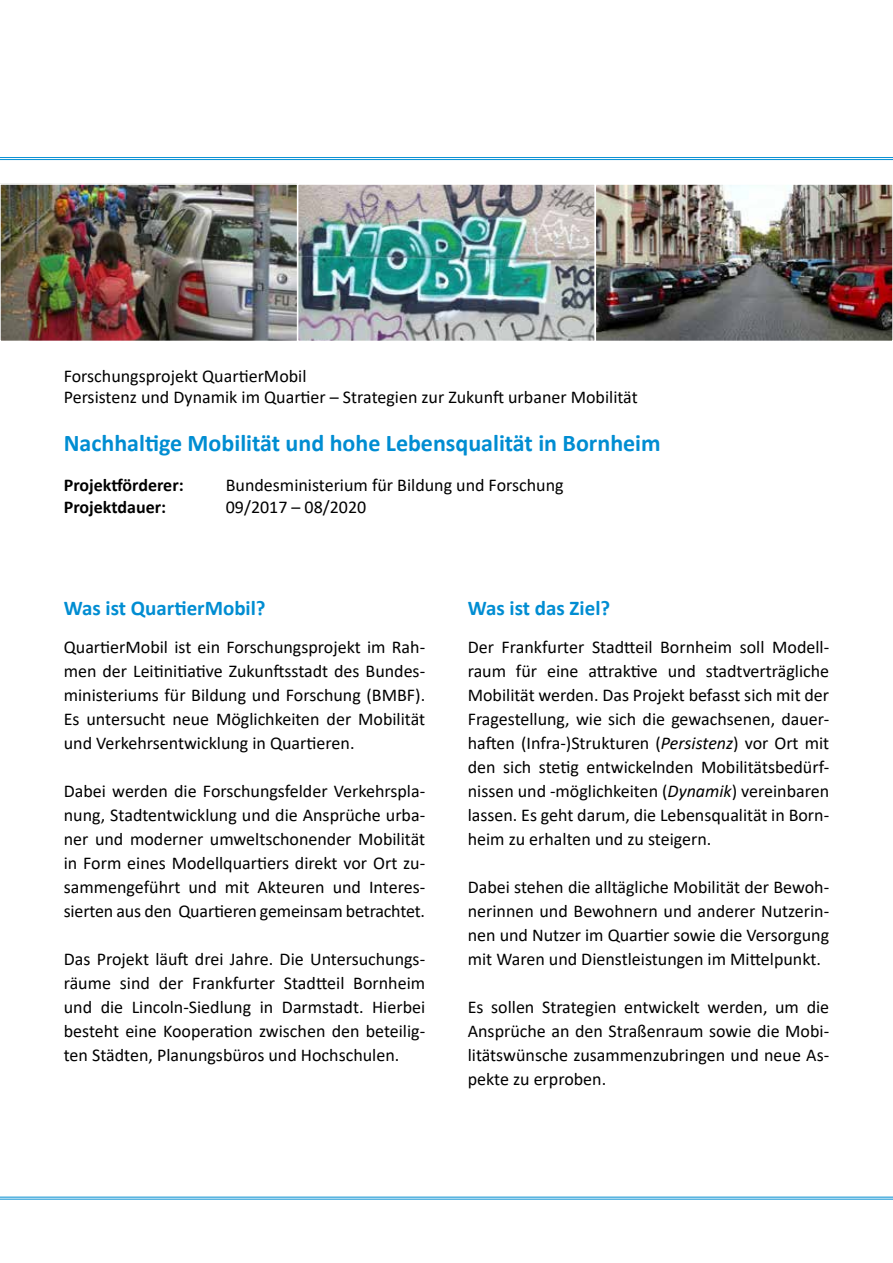
<style>
.page{position:relative;width:893px;height:1263px;background:#fff}
.page>*{position:absolute;margin:0;border:0;box-sizing:border-box;transform-origin:0 0}
.t1{font:700 24px "Calibri";color:#008dd2}
.t2{font:700 21px "Calibri";color:#008dd2}
.t3{font:18px/24px "Calibri";color:#000;text-align:justify}
.t4{font:700 18px "Calibri";color:#000}
.s1{font-style:italic}
</style>
<div class="page">
<img style="left:3px;top:186px;width:887px;height:153px">
<div style="left:0;top:183px;width:298px;height:159px;border:2px solid #fff"></div>
<hr style="left:0;top:1196px;width:893px;height:1px;background:#008dd2">
<hr style="left:0;top:1198px;width:893px;height:1px;background:#008dd2">
<hr style="left:0;top:157px;width:893px;height:1px;background:#008dd2">
<hr style="left:0;top:159px;width:893px;height:1px;background:#008dd2">
<div style="left:297px;top:183px;width:299px;height:159px;border:2px solid #fff"></div>
<div style="left:595px;top:183px;width:298px;height:159px;border:2px solid #fff"></div>
<p class="t3" style="left:64px;top:364px;width:575px;line-height:21.6px">Forschungsprojekt QuartierMobil<br>Persistenz und Dynamik im Quartier – Strategien zur Zukunft urbaner Mobilität</p>
<h1 class="t1" style="left:64px;top:426px;width:598px">Nachhaltige Mobilität und hohe Lebensqualität in Bornheim</h1>
<p class="t4" style="left:64px;top:473px;width:121px">Projektförderer:</p>
<p class="t3" style="left:226px;top:473px;width:339px">Bundesministerium für Bildung und Forschung</p>
<p class="t4" style="left:64px;top:494px;width:104px">Projektdauer:</p>
<p class="t3" style="left:226px;top:495px;width:142px">09/2017 – 08/2020</p>
<p class="t2" style="left:64px;top:593px;width:203px">Was ist QuartierMobil?</p>
<p class="t3" style="left:64px;top:634px;width:363px">QuartierMobil ist ein Forschungsprojekt im Rah&shy;men der Leitinitiative Zukunftsstadt des Bundes&shy;ministeriums für Bildung und Forschung (BMBF).<br>Es untersucht neue Möglichkeiten der Mobilität und Verkehrsentwicklung in Quartieren.</p>
<p class="t3" style="left:64px;top:778px;width:363px">Dabei werden die Forschungsfelder Verkehrspla&shy;nung, Stadtentwicklung und die Ansprüche urba&shy;ner und moderner umweltschonender Mobilität in Form eines Modellquartiers direkt vor Ort zu&shy;sammengeführt und mit Akteuren und Interes&shy;sierten aus den Quartieren gemeinsam betrachtet.</p>
<p class="t3" style="left:64px;top:946px;width:363px">Das Projekt läuft drei Jahre. Die Untersuchungs&shy;räume sind der Frankfurter Stadtteil Bornheim und die Lincoln-Siedlung in Darmstadt. Hierbei besteht eine Kooperation zwischen den beteilig&shy;ten Städten, Planungsbüros und Hochschulen.</p>
<p class="t2" style="left:468px;top:593px;width:144px">Was ist das Ziel?</p>
<p class="t3" style="left:468px;top:634px;width:363px">Der Frankfurter Stadtteil Bornheim soll Modell&shy;raum für eine attraktive und stadtverträgliche Mobilität werden. Das Projekt befasst sich mit der Fragestellung, wie sich die gewachsenen, dauer&shy;haften (Infra-)Strukturen (<span class="s1">Persistenz</span>) vor Ort mit den sich stetig entwickelnden Mobilitätsbedürf&shy;nissen und -möglichkeiten (<span class="s1">Dynamik</span>) vereinbaren lassen. Es geht darum, die Lebensqualität in Born&shy;heim zu erhalten und zu steigern.</p>
<p class="t3" style="left:468px;top:874px;width:363px">Dabei stehen die alltägliche Mobilität der Bewoh&shy;nerinnen und Bewohnern und anderer Nutzerin&shy;nen und Nutzer im Quartier sowie die Versorgung mit Waren und Dienstleistungen im Mittelpunkt.</p>
<p class="t3" style="left:468px;top:994px;width:363px">Es sollen Strategien entwickelt werden, um die Ansprüche an den Straßenraum sowie die Mobi&shy;litätswünsche zusammenzubringen und neue As&shy;pekte zu erproben.</p>
</div>
